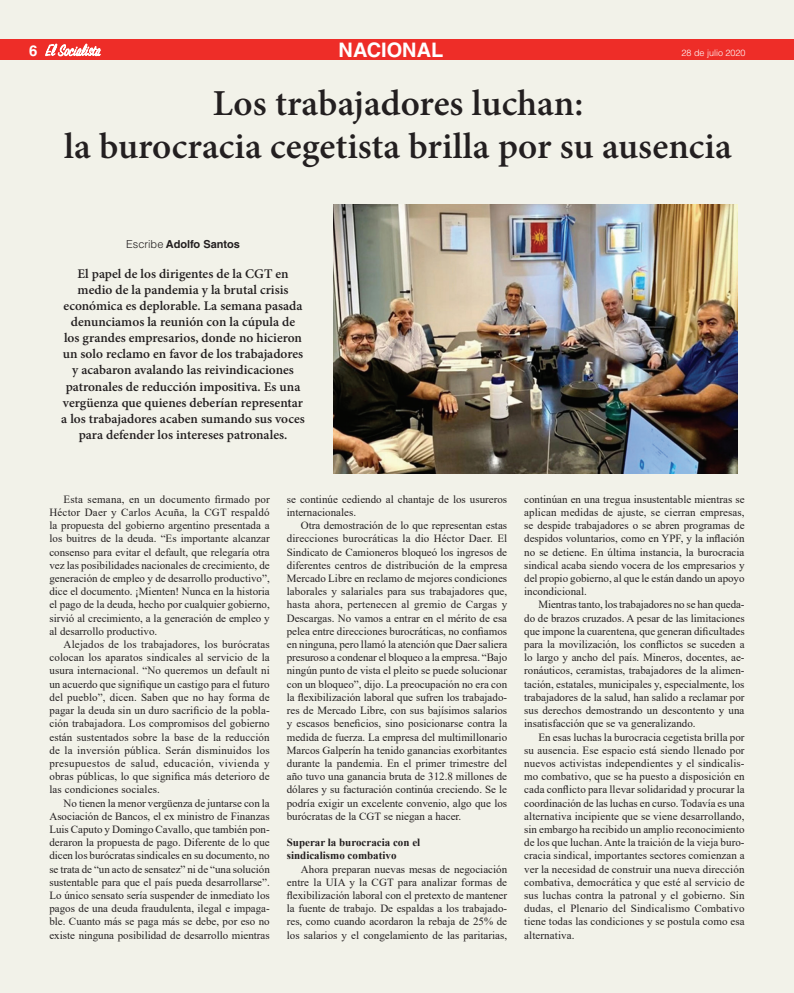
<style>
.page{position:relative;width:794px;height:993px;background:#fff}
.page>*{position:absolute;margin:0;border:0;box-sizing:border-box;transform-origin:0 0}
.t1{font:700 36px/43.2px "Adobe Hebrew";color:#231f20;text-align:center}
.t2{font:700 20px "Helvetica LT Std";color:#fff}
.t3{font:700 15px "Helvetica LT Std";color:#fff}
.t4{font:700 13px/16.1px "Adobe Hebrew";color:#231f20;text-align:center}
.t5{font:11px/13.2px "Times New Roman";color:#231f20;text-align:justify}
.t6{font:700 11px/13.2px "Times New Roman";color:#231f20}
.t7{font:700 11px "Helvetica LT Std";color:#231f20}
.t8{font:300 9px "Helvetica LT Std";color:#fff}
.s1{font-weight:300}
</style>
<div class="page">
<div style="left:0;top:0;width:794px;height:992px;background:#f2f2e9"></div>
<div style="left:0;top:40px;width:794px;height:20px;background:#ee2d28"></div>
<img style="left:333px;top:205px;width:404px;height:269px">
<svg style="left:45px;top:43px;width:56px;height:14px"></svg>
<h2 class="t2" style="left:339px;top:38px;width:106px">NACIONAL</h2>
<h1 class="t1" style="left:64px;top:82px;width:669px">Los trabajadores luchan:<br>la burocracia cegetista brilla por su ausencia</h1>
<h3 class="t3" style="left:29px;top:41px;width:10px">6</h3>
<p class="t8" style="left:681px;top:47px;width:66px">28 de julio 2020</p>
<p class="t7" style="left:126px;top:237px;width:115px"><span class="s1">Escribe</span> Adolfo Santos</p>
<p class="t4" style="left:61px;top:265px;width:245px">El papel de los dirigentes de la CGT en medio de la pandemia y la brutal crisis económica es deplorable. La semana pasada denunciamos la reunión con la cúpula de<br>los grandes empresarios, donde no hicieron un solo reclamo en favor de los trabajadores y acabaron avalando las reivindicaciones patronales de reducción impositiva. Es una vergüenza que quienes deberían representar a los trabajadores acaben sumando sus voces para defender los intereses patronales.</p>
<p class="t5" style="left:49px;top:492px;width:222px;text-indent:14px">Esta semana, en un documento firmado por Héctor Daer y Carlos Acuña, la CGT respaldó la propuesta del gobierno argentino presentada a los buitres de la deuda. “Es importante alcanzar consenso para evitar el default, que relegaría otra vez las posibilidades nacionales de crecimiento, de generación de empleo y de desarrollo productivo”, dice el documento. ¡Mienten! Nunca en la historia el pago de la deuda, hecho por cualquier gobierno, sirvió al crecimiento, a la generación de empleo y al desarrollo productivo.</p>
<p class="t5" style="left:49px;top:637px;width:222px;text-indent:14px">Alejados de los trabajadores, los burócratas colocan los aparatos sindicales al servicio de la usura internacional. “No queremos un default ni un acuerdo que signifique un castigo para el futuro del pueblo”, dicen. Saben que no hay forma de pagar la deuda sin un duro sacrificio de la pobla&shy;ción trabajadora. Los compromisos del gobierno están sustentados sobre la base de la reducción de la inversión pública. Serán disminuidos los presupuestos de salud, educación, vivienda y obras públicas, lo que significa más deterioro de las condiciones sociales.</p>
<p class="t5" style="left:49px;top:795px;width:222px;text-indent:14px">No tienen la menor vergüenza de juntarse con la Asociación de Bancos, el ex ministro de Finanzas Luis Caputo y Domingo Cavallo, que también pon&shy;deraron la propuesta de pago. Diferente de lo que dicen los burócratas sindicales en su documento, no se trata de “un acto de sensatez” ni de “una solución sustentable para que el país pueda desarrollarse”.<br>Lo único sensato sería suspender de inmediato los pagos de una deuda fraudulenta, ilegal e impaga&shy;ble. Cuanto más se paga más se debe, por eso no existe ninguna posibilidad de desarrollo mientras</p>
<p class="t5" style="left:287px;top:492px;width:222px">se continúe cediendo al chantaje de los usureros internacionales.</p>
<p class="t5" style="left:287px;top:518px;width:222px;text-indent:14px">Otra demostración de lo que representan estas direcciones burocráticas la dio Héctor Daer. El Sindicato de Camioneros bloqueó los ingresos de diferentes centros de distribución de la empresa Mercado Libre en reclamo de mejores condiciones laborales y salariales para sus trabajadores que, hasta ahora, pertenecen al gremio de Cargas y Descargas. No vamos a entrar en el mérito de esa pelea entre direcciones burocráticas, no confiamos en ninguna, pero llamó la atención que Daer saliera presuroso a condenar el bloqueo a la empresa. “Bajo ningún punto de vista el pleito se puede solucionar con un bloqueo”, dijo. La preocupación no era con la flexibilización laboral que sufren los trabajado&shy;res de Mercado Libre, con sus bajísimos salarios y escasos beneficios, sino posicionarse contra la medida de fuerza. La empresa del multimillonario Marcos Galperín ha tenido ganancias exorbitantes durante la pandemia. En el primer trimestre del año tuvo una ganancia bruta de 312.8 millones de dólares y su facturación continúa creciendo. Se le podría exigir un excelente convenio, algo que los burócratas de la CGT se niegan a hacer.</p>
<p class="t6" style="left:287px;top:835px;width:135px">Superar la burocracia con el sindicalismo combativo</p>
<p class="t5" style="left:287px;top:861px;width:222px;text-indent:14px">Ahora preparan nuevas mesas de negociación entre la UIA y la CGT para analizar formas de flexibilización laboral con el pretexto de mantener la fuente de trabajo. De espaldas a los trabajado&shy;res, como cuando acordaron la rebaja de 25% de los salarios y el congelamiento de las paritarias,</p>
<p class="t5" style="left:524px;top:492px;width:222px">continúan en una tregua insustentable mientras se aplican medidas de ajuste, se cierran empresas, se despide trabajadores o se abren programas de despidos voluntarios, como en YPF, y la inflación no se detiene. En última instancia, la burocracia sindical acaba siendo vocera de los empresarios y del propio gobierno, al que le están dando un apoyo incondicional.</p>
<p class="t5" style="left:524px;top:597px;width:222px;text-indent:14px">Mientras tanto, los trabajadores no se han queda&shy;do de brazos cruzados. A pesar de las limitaciones que impone la cuarentena, que generan dificultades para la movilización, los conflictos se suceden a lo largo y ancho del país. Mineros, docentes, ae&shy;ronáuticos, ceramistas, trabajadores de la alimen&shy;tación, estatales, municipales y, especialmente, los trabajadores de la salud, han salido a reclamar por sus derechos demostrando un descontento y una insatisfacción que se va generalizando.</p>
<p class="t5" style="left:524px;top:729px;width:222px;text-indent:14px">En esas luchas la burocracia cegetista brilla por su ausencia. Ese espacio está siendo llenado por nuevos activistas independientes y el sindicalis&shy;mo combativo, que se ha puesto a disposición en cada conflicto para llevar solidaridad y procurar la coordinación de las luchas en curso. Todavía es una alternativa incipiente que se viene desarrollando, sin embargo ha recibido un amplio reconocimiento de los que luchan. Ante la traición de la vieja buro&shy;cracia sindical, importantes sectores comienzan a ver la necesidad de construir una nueva dirección combativa, democrática y que esté al servicio de sus luchas contra la patronal y el gobierno. Sin dudas, el Plenario del Sindicalismo Combativo tiene todas las condiciones y se postula como esa alternativa.</p>
</div>
